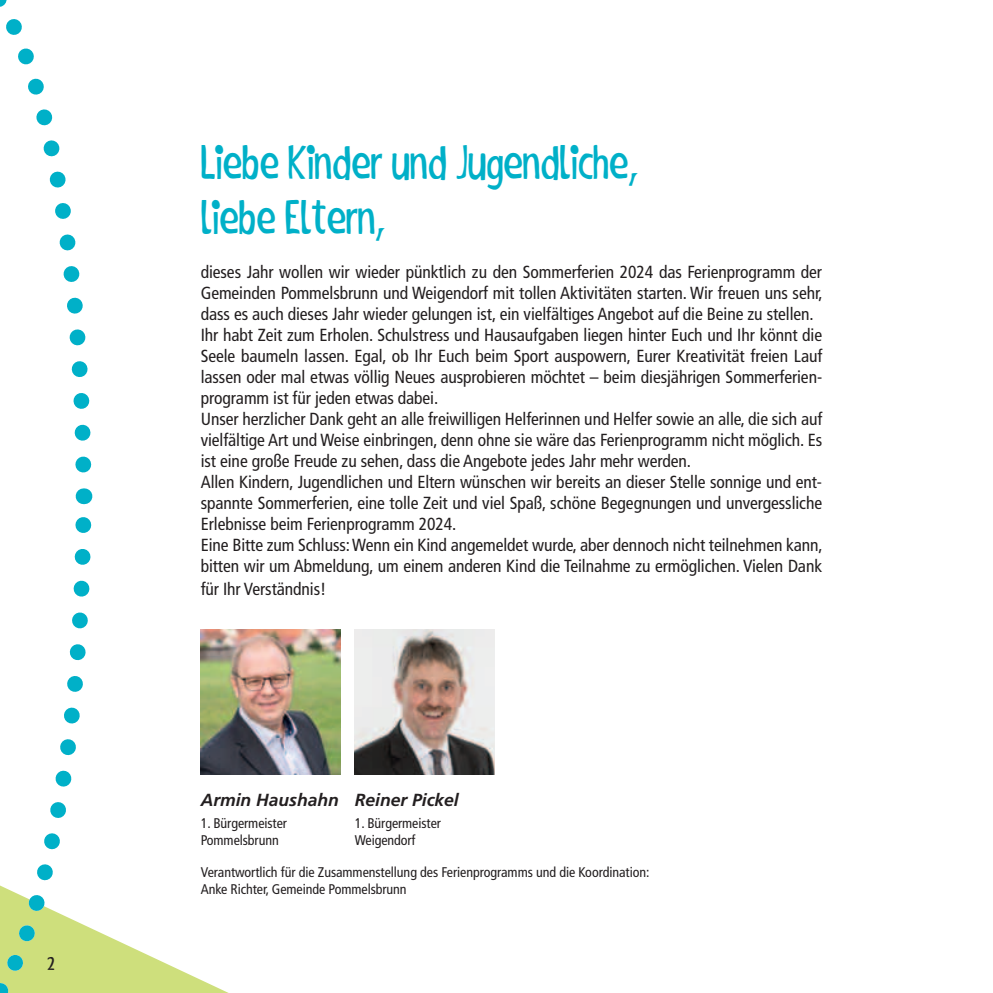
<style>
.page{position:relative;width:993px;height:993px;background:#fff}
.page>*{position:absolute;margin:0;border:0;box-sizing:border-box;transform-origin:0 0}
.t1{font:45.5px/54.6px "Shaky Hand Some Comic";color:#00b0c8}
.t2{font:condensed 17.5px/21px "Frutiger LT";letter-spacing:-.005em;color:#231f20}
.t3{font:italic 700 17.5px "Frutiger LT";color:#231f20}
.t4{font:17.5px "Shaky Hand Some Comic";color:#231f20}
.t5{font:condensed 14px/16.8px "Frutiger LT";letter-spacing:-.005em;color:#231f20}
</style>
<div class="page">
<svg style="left:99px;top:932px;width:128px;height:60px"></svg>
<svg style="left:0;top:0;width:99px;height:992px"></svg>
<svg style="left:83px;top:488px;width:1px;height:16px"></svg>
<img style="left:354px;top:629px;width:140px;height:145px">
<img style="left:201px;top:629px;width:139px;height:145px">
<p class="t4" style="left:48px;top:956px;width:9px">2</p>
<h1 class="t1" style="left:201px;top:141px;width:438px">Liebe Kinder und Jugendliche, liebe Eltern,</h1>
<p class="t2" style="left:201px;top:262px;width:623px">dieses Jahr wollen wir wieder pünktlich zu den Sommerferien 2024 das Ferienprogramm der Gemeinden Pommelsbrunn und Weigendorf mit tollen Aktivitäten starten. Wir freuen uns sehr, dass es auch dieses Jahr wieder gelungen ist, ein vielfältiges Angebot auf die Beine zu stellen.<br>Ihr habt Zeit zum Erholen. Schulstress und Hausaufgaben liegen hinter Euch und Ihr könnt die Seele baumeln lassen. Egal, ob Ihr Euch beim Sport auspowern, Eurer Kreativität freien Lauf lassen oder mal etwas völlig Neues ausprobieren möchtet – beim diesjährigen Sommerferien&shy;programm ist für jeden etwas dabei.<br>Unser herzlicher Dank geht an alle freiwilligen Helferinnen und Helfer sowie an alle, die sich auf vielfältige Art und Weise einbringen, denn ohne sie wäre das Ferienprogramm nicht möglich. Es ist eine große Freude zu sehen, dass die Angebote jedes Jahr mehr werden.<br>Allen Kindern, Jugendlichen und Eltern wünschen wir bereits an dieser Stelle sonnige und ent&shy;spannte Sommerferien, eine tolle Zeit und viel Spaß, schöne Begegnungen und unvergessliche Erlebnisse beim Ferienprogramm 2024.<br>Eine Bitte zum Schluss: Wenn ein Kind angemeldet wurde, aber dennoch nicht teilnehmen kann, bitten wir um Abmeldung, um einem anderen Kind die Teilnahme zu ermöglichen. Vielen Dank</p>
<p class="t2" style="left:201px;top:579px;width:127px">für Ihr Verständnis!</p>
<p class="t3" style="left:201px;top:793px;width:140px">Armin Haushahn</p>
<p class="t5" style="left:201px;top:814px;width:88px">1. Bürgermeister<br>Pommelsbrunn</p>
<p class="t3" style="left:354px;top:793px;width:106px">Reiner Pickel</p>
<p class="t5" style="left:354px;top:814px;width:88px">1. Bürgermeister<br>Weigendorf</p>
<p class="t5" style="left:201px;top:864px;width:450px">Verantwortlich für die Zusammenstellung des Ferienprogramms und die Koordination:<br>Anke Richter, Gemeinde Pommelsbrunn</p>
</div>
